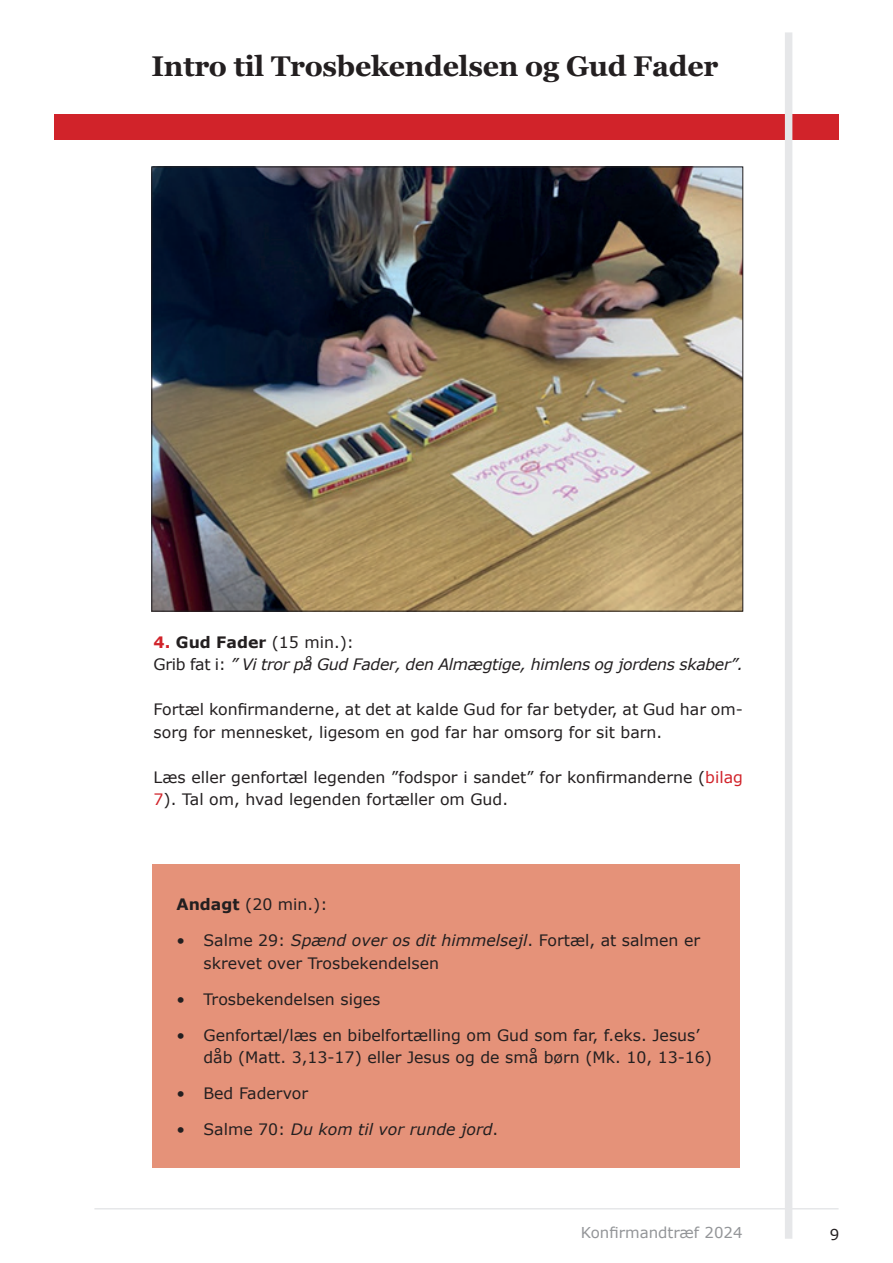
<style>
.page{position:relative;width:893px;height:1263px;background:#fff}
.page>*{position:absolute;margin:0;border:0;box-sizing:border-box;transform-origin:0 0}
.t1{font:700 28.5px "Georgia";letter-spacing:-.01em;color:#231f20}
.t2{font:15.75px/22.5px "Verdana";color:#231f20}
.t3{font:italic 15.75px/22.5px "Verdana";letter-spacing:-.02em;color:#231f20}
.t4{font:italic 15.75px "Verdana";color:#231f20}
.t5{font:15px "Verdana";color:#939598}
.t6{font:15px "Verdana";color:#231f20}
.s1{font-weight:700;font-style:normal;color:#d1232a}
.s2{font-weight:700;font-style:normal}
.s3{font-style:normal}
.s4{color:#d1232a}
.s5{font-weight:700}
.s6{font-style:italic}
</style>
<div class="page">
<div style="left:54px;top:115px;width:785px;height:25px;background:#d1232a"></div>
<div style="left:785px;top:32px;width:7px;height:1207px;background:#e6e7e9"></div>
<hr style="left:94px;top:1208px;width:745px;height:1px;background:#e6e7e9">
<div style="left:153px;top:864px;width:587px;height:303px;background:#e59279"></div>
<img style="left:154px;top:169px;width:587px;height:440px">
<h1 class="t1" style="left:152px;top:47px;width:568px">Intro til Trosbekendelsen og Gud Fader</h1>
<p class="t3" style="left:154px;top:630px;width:591px"><span class="s1">4.</span> <span class="s2">Gud Fader</span> <span class="s3">(15 min.):<br>Grib fat i:</span> ” Vi tror på Gud Fader, den Almægtige, himlens og jordens skaber”.</p>
<p class="t2" style="left:154px;top:698px;width:591px">Fortæl konfirmanderne, at det at kalde Gud for far betyder, at Gud har om&shy;sorg for mennesket, ligesom en god far har omsorg for sit barn.</p>
<p class="t2" style="left:154px;top:765px;width:591px">Læs eller genfortæl legenden ”fodspor i sandet” for konfirmanderne (<span class="s4">bilag<br>7</span>). Tal om, hvad legenden fortæller om Gud.</p>
<p class="t2" style="left:176px;top:893px;width:153px"><span class="s5">Andagt</span> (20 min.):</p>
<p class="t2" style="left:203px;top:929px;width:498px;text-indent:-27px">• Salme 29: <span class="s6">Spænd over os dit himmelsejl</span>. Fortæl, at salmen er skrevet over Trosbekendelsen</p>
<p class="t2" style="left:176px;top:987px;width:205px">• Trosbekendelsen siges</p>
<p class="t2" style="left:203px;top:1023px;width:510px;text-indent:-27px">• Genfortæl/læs en bibelfortælling om Gud som far, f.eks. Jesus’ dåb (Matt. 3,13-17) eller Jesus og de små børn (Mk. 10, 13-16)</p>
<p class="t2" style="left:176px;top:1082px;width:133px">• Bed Fadervor</p>
<p class="t4" style="left:176px;top:1118px;width:323px"><span class="s3">• Salme 70:</span> Du kom til vor runde jord<span class="s3">.</span></p>
<p class="t5" style="left:581px;top:1222px;width:163px">Konfirmandtræf 2024</p>
<p class="t6" style="left:830px;top:1224px;width:11px">9</p>
</div>
